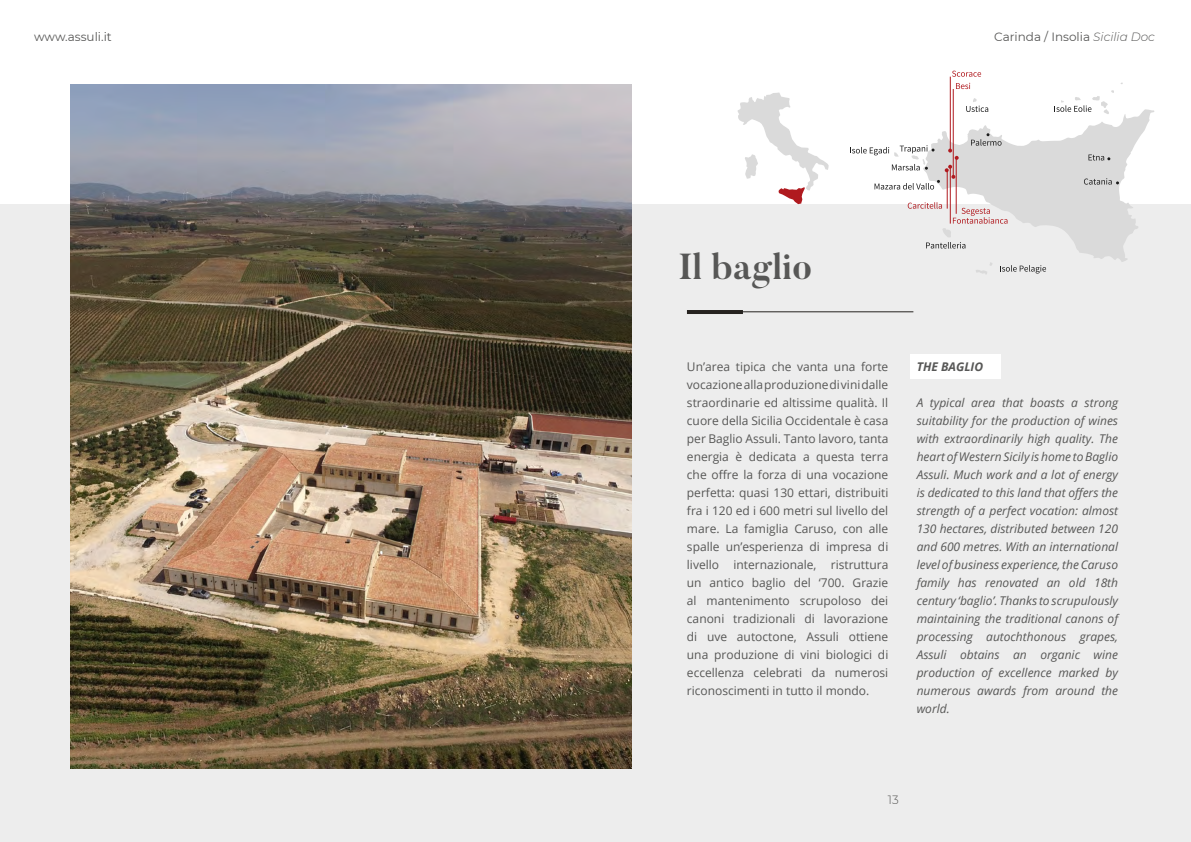
<style>
.page{position:relative;width:1191px;height:842px;background:#fff}
.page>*{position:absolute;margin:0;border:0;box-sizing:border-box;transform-origin:0 0}
.t1{font:700 36px "Butler";color:#575756}
.Text{font:12px/18px "Open Sans";color:#575756;text-align:justify}
.Text-2{font:italic 12px/18px "Open Sans";color:#575756;text-align:justify}
.t2{font:12px "Montserrat";color:#575756}
.t3{font:italic 700 12px "Open Sans";color:#575756}
.t4{font:300 12px "Montserrat";color:#575756}
.s1{font-weight:300;font-style:italic}
</style>
<div class="page">
<div style="left:0;top:204px;width:1191px;height:638px;background:#ededed"></div>
<hr style="left:687px;top:310px;width:56px;height:4px;background:#262320">
<svg style="left:850px;top:71px;width:305px;height:203px"></svg>
<svg style="left:737px;top:92px;width:91px;height:112px"></svg>
<img style="left:70px;top:84px;width:561px;height:684px">
<hr style="left:692px;top:311px;width:221px;height:1px;background:#262320">
<div style="left:910px;top:355px;width:90px;height:24px;background:#fff"></div>
<p class="t2" style="left:34px;top:29px;width:79px">www.assuli.it</p>
<p class="t2" style="left:994px;top:29px;width:162px">Carinda / Insolia <span class="s1">Sicilia Doc</span></p>
<p class="t1" style="left:678px;top:244px;width:135px">Il baglio</p>
<p class="Text" style="left:687px;top:357px;width:203px">Un’area tipica che vanta una forte vocazione alla produzione di vini dalle straordinarie ed altissime qualità. Il cuore della Sicilia Occidentale è casa per Baglio Assuli. Tanto lavoro, tanta energia è dedicata a questa terra che offre la forza di una vocazione perfetta: quasi 130 ettari, distribuiti fra i 120 ed i 600 metri sul livello del mare. La famiglia Caruso, con alle spalle un’esperienza di impresa di livello internazionale, ristruttura un antico baglio del ‘700. Grazie al mantenimento scrupoloso dei canoni tradizionali di lavorazione di uve autoctone, Assuli ottiene una produzione di vini biologici di eccellenza celebrati da numerosi riconoscimenti in tutto il mondo.</p>
<p class="t3" style="left:916px;top:358px;width:68px">THE BAGLIO</p>
<p class="Text-2" style="left:916px;top:393px;width:203px">A typical area that boasts a strong suitability for the production of wines with extraordinarily high quality. The heart of Western Sicily is home to Baglio Assuli. Much work and a lot of energy is dedicated to this land that offers the strength of a perfect vocation: almost 130 hectares, distributed between 120 and 600 metres. With an international level of business experience, the Caruso family has renovated an old 18th century ‘baglio’. Thanks to scrupulously maintaining the traditional canons of processing autochthonous grapes, Assuli obtains an organic wine production of excellence marked by numerous awards from around the world.</p>
<p class="t4" style="left:887px;top:791px;width:12px">13</p>
</div>
